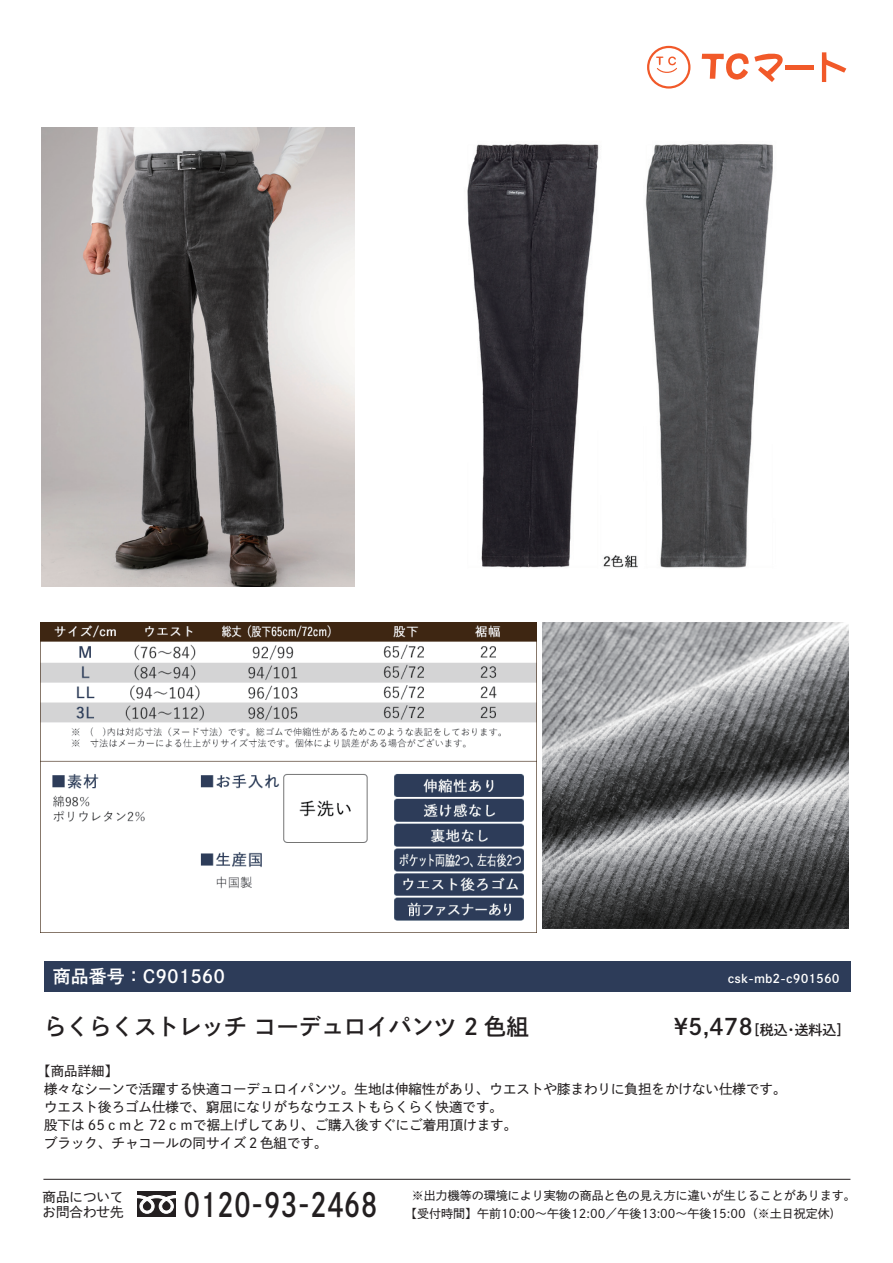
<style>
.page{position:relative;width:893px;height:1263px;background:#fff}
.page>*{position:absolute;margin:0;border:0;box-sizing:border-box;transform-origin:0 0}
.t1{font:32.55px "DNP Shuei Go Kin Std B";color:#231f20;scale:.8 1}
.t2{font:22.5px "DNP Shuei Go Kin Std B";color:#231f20}
.t3{font:18px "DNP Shuei Go Kin Std B";color:#fff}
.t4{font:13.95px "DNP Shuei Go Kin Std B";color:#231f20}
.t5{font:13.5px/18px "DNP Shuei Go Kin Std M";color:#231f20}
.t6{font:12px "DNP Shuei Go Kin Std M";color:#231f20}
.t7{font:12px "DNP Shuei Go Kin Std B";color:#fff}
.s1{font-size:22.5px}
</style>
<div class="page">
<img style="left:467px;top:144px;width:306px;height:424px">
<img style="left:542px;top:623px;width:306px;height:306px">
<img style="left:40px;top:623px;width:496px;height:310px">
<img style="left:41px;top:128px;width:314px;height:458px">
<div style="left:44px;top:961px;width:806px;height:31px;background:#2d3c59"></div>
<div style="left:137px;top:1191px;width:39px;height:26px;background:#231f20"></div>
<svg style="left:137px;top:1195px;width:39px;height:19px"></svg>
<hr style="left:43px;top:1179px;width:807px;height:1px;background:#231f20">
<svg style="left:822px;top:52px;width:24px;height:30px"></svg>
<svg style="left:702px;top:53px;width:81px;height:29px"></svg>
<div style="left:785px;top:65px;width:28px;height:5px;background:#f15929"></div>
<svg style="left:647px;top:46px;width:43px;height:43px"></svg>
<div style="left:649px;top:48px;width:39px;height:38px;background:#fff;border-radius:50%"></div>
<svg style="left:656px;top:56px;width:21px;height:17px"></svg>
<h3 class="t3" style="left:53px;top:964px;width:174px">商品番号：C901560</h3>
<p class="t7" style="left:728px;top:970px;width:113px">csk-mb2-c901560</p>
<h2 class="t2" style="left:44px;top:1011px;width:486px">らくらくストレッチ コーデュロイパンツ 2 色組</h2>
<p class="t4" style="left:674px;top:1020px;width:178px"><span class="s1">¥5,478</span>［税込・送料込］</p>
<p class="t5" style="left:44px;top:1062px;width:744px;text-indent:-7px">【商品詳細】<br>様々なシーンで活躍する快適コーデュロイパンツ。生地は伸縮性があり、ウエストや膝まわりに負担をかけない仕様です。ウエスト後ろゴム仕様で、窮屈になりがちなウエストもらくらく快適です。<br>股下は 65ｃｍと 72ｃｍで裾上げしてあり、ご購入後すぐにご着用頂けます。<br>ブラック、チャコールの同サイズ２色組です。</p>
<p class="t5" style="left:43px;top:1189px;width:82px;line-height:15px">商品についてお問合わせ先</p>
<h1 class="t1" style="left:184px;top:1182px;width:244px">0120-93-2468</h1>
<p class="t6" style="left:412px;top:1188px;width:445px">※出力機等の環境により実物の商品と色の見え方に違いが生じることがあります。</p>
<p class="t6" style="left:411px;top:1205px;width:436px">【受付時間】午前10:00～午後12:00／午後13:00～午後15:00（※土日祝定休)　</p>
</div>
